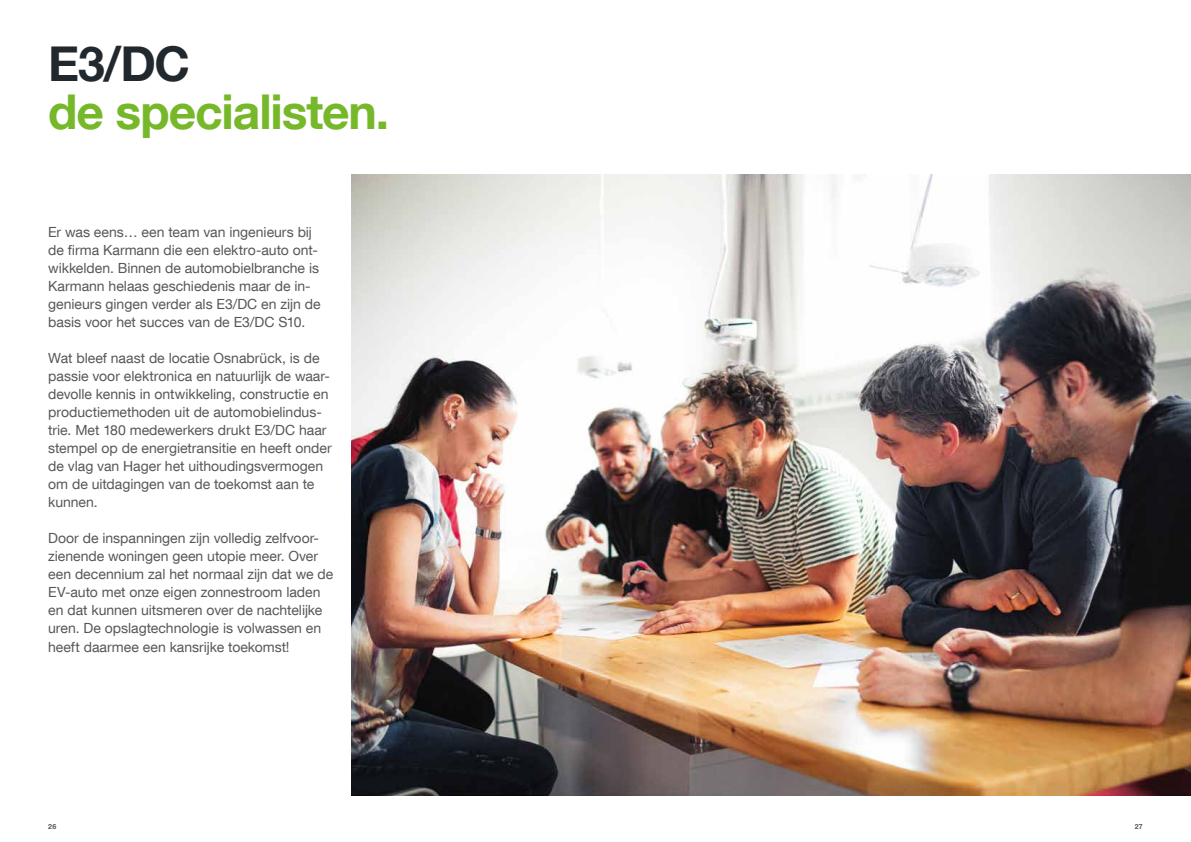
<style>
.page{position:relative;width:1191px;height:842px;background:#fff}
.page>*{position:absolute;margin:0;border:0;box-sizing:border-box;transform-origin:0 0}
.t1{font:700 48px "Helvetica Neue LT Com";letter-spacing:-.025em;color:#76b82a}
.t2{font:700 48px "Helvetica Neue LT Com";color:#21282e}
.t3{font:14px/18px "Helvetica Neue LT Com";color:#575756}
.t4{font:700 7px "Helvetica Neue LT Com";color:#575756}
</style>
<div class="page">
<img style="left:352px;top:174px;width:839px;height:621px">
<h1 class="t2" style="left:48px;top:34px;width:143px">E3/DC</h1>
<h1 class="t1" style="left:48px;top:82px;width:342px">de specialisten.</h1>
<p class="t3" style="left:48px;top:223px;width:274px">Er was eens… een team van ingenieurs bij de firma Karmann die een elektro-auto ont&shy;wikkelden. Binnen de automobielbranche is Karmann helaas geschiedenis maar de in&shy;genieurs gingen verder als E3/DC en zijn de basis voor het succes van de E3/DC S10.</p>
<p class="t3" style="left:48px;top:349px;width:285px">Wat bleef naast de locatie Osnabrück, is de passie voor elektronica en natuurlijk de waar&shy;devolle kennis in ontwikkeling, constructie en productiemethoden uit de automobielindus&shy;trie. Met 180 medewerkers drukt E3/DC haar stempel op de energietransitie en heeft onder de vlag van Hager het uithoudingsvermogen om de uitdagingen van de toekomst aan te kunnen.</p>
<p class="t3" style="left:48px;top:529px;width:286px">Door de inspanningen zijn volledig zelfvoor&shy;zienende woningen geen utopie meer. Over een decennium zal het normaal zijn dat we de EV-auto met onze eigen zonnestroom laden en dat kunnen uitsmeren over de nachtelijke uren. De opslagtechnologie is volwassen en heeft daarmee een kansrijke toekomst!</p>
<p class="t4" style="left:48px;top:822px;width:10px">26</p>
<p class="t4" style="left:1134px;top:822px;width:9px">27</p>
</div>
